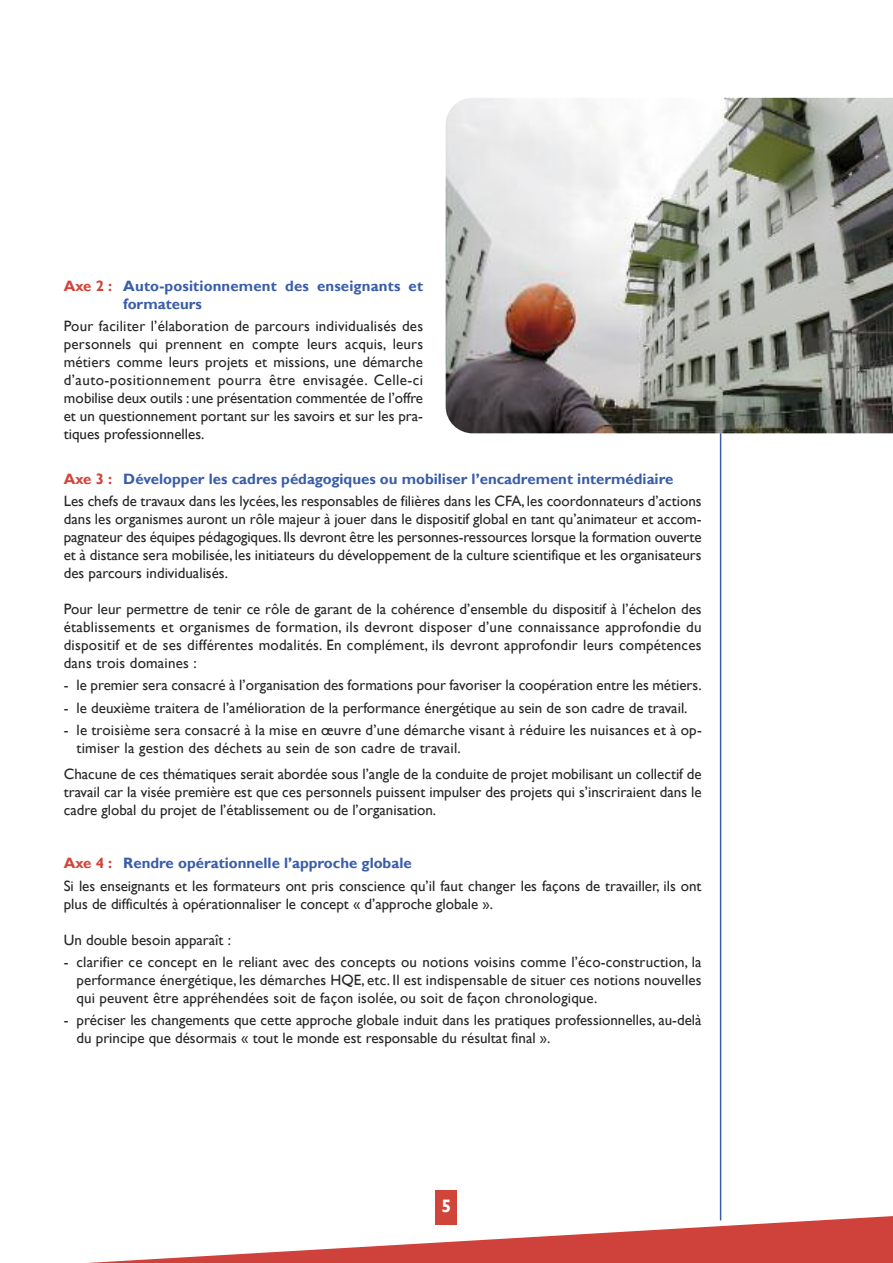
<style>
.page{position:relative;width:893px;height:1263px;background:#fff}
.page>*{position:absolute;margin:0;border:0;box-sizing:border-box;transform-origin:0 0}
.t1{font:700 18px "Gill Sans";color:#fff}
.t2{font:15px/18px "Gill Sans";color:#272627;text-align:justify}
.t3{font:700 15px/18px "Gill Sans";letter-spacing:.01em;color:#3a5da8}
.s1{color:#d0443a}
.s2{font-weight:700;color:#d0443a}
.s3{font-weight:700;color:#3a5da8}
</style>
<div class="page">
<svg style="left:87px;top:1215px;width:806px;height:48px"></svg>
<hr style="left:720px;top:223px;width:1px;height:997px;background:#3a5da8">
<img style="left:446px;top:98px;width:447px;height:335px">
<div style="left:436px;top:1191px;width:21px;height:34px;background:#d0443a"></div>
<p class="t3" style="left:123px;top:277px;width:301px;text-indent:-60px"><span class="s1">Axe 2 :</span> Auto-positionnement des enseignants et formateurs</p>
<p class="t2" style="left:64px;top:317px;width:361px">Pour faciliter l’élaboration de parcours individualisés des personnels qui prennent en compte leurs acquis, leurs métiers comme leurs projets et missions, une démarche d’auto-positionnement pourra être envisagée. Celle-ci mobilise deux outils : une présentation commentée de l’offre et un questionnement portant sur les savoirs et sur les pra&shy;tiques professionnelles.</p>
<p class="t2" style="left:64px;top:467px;width:639px;line-height:22.2px"><span class="s2">Axe 3 :</span> <span class="s3">Développer les cadres pédagogiques ou mobiliser l’encadrement intermédiaire<br></span>Les chefs de travaux dans les lycées, les responsables de filières dans les CFA, les coordonnateurs d’actions</p>
<p class="t2" style="left:64px;top:510px;width:639px">dans les organismes auront un rôle majeur à jouer dans le dispositif global en tant qu’animateur et accom&shy;pagnateur des équipes pédagogiques. Ils devront être les personnes-ressources lorsque la formation ouverte et à distance sera mobilisée, les initiateurs du développement de la culture scientifique et les organisateurs des parcours individualisés.</p>
<p class="t2" style="left:64px;top:600px;width:639px">Pour leur permettre de tenir ce rôle de garant de la cohérence d’ensemble du dispositif à l’échelon des établissements et organismes de formation, ils devront disposer d’une connaissance approfondie du dispositif et de ses différentes modalités. En complément, ils devront approfondir leurs compétences dans trois domaines :</p>
<p class="t2" style="left:64px;top:676px;width:639px">- le premier sera consacré à l’organisation des formations pour favoriser la coopération entre les métiers.</p>
<p class="t2" style="left:64px;top:698px;width:625px">- le deuxième traitera de l’amélioration de la performance énergétique au sein de son cadre de travail.</p>
<p class="t2" style="left:77px;top:721px;width:627px;text-indent:-13px">- le troisième sera consacré à la mise en œuvre d’une démarche visant à réduire les nuisances et à op&shy;timiser la gestion des déchets au sein de son cadre de travail.</p>
<p class="t2" style="left:64px;top:765px;width:639px">Chacune de ces thématiques serait abordée sous l’angle de la conduite de projet mobilisant un collectif de travail car la visée première est que ces personnels puissent impulser des projets qui s’inscriraient dans le cadre global du projet de l’établissement ou de l’organisation.</p>
<p class="t2" style="left:64px;top:852px;width:639px;line-height:22.2px"><span class="s2">Axe 4 :</span> <span class="s3">Rendre opérationnelle l’approche globale<br></span>Si les enseignants et les formateurs ont pris conscience qu’il faut changer les façons de travailler, ils ont</p>
<p class="t2" style="left:64px;top:894px;width:431px">plus de difficultés à opérationnaliser le concept « d’approche globale ».</p>
<p class="t2" style="left:64px;top:930px;width:169px">Un double besoin apparaît :</p>
<p class="t2" style="left:77px;top:953px;width:627px;text-indent:-13px">- clarifier ce concept en le reliant avec des concepts ou notions voisins comme l’éco-construction, la performance énergétique, les démarches HQE, etc. Il est indispensable de situer ces notions nouvelles qui peuvent être appréhendées soit de façon isolée, ou soit de façon chronologique.</p>
<p class="t2" style="left:77px;top:1011px;width:627px;text-indent:-13px">- préciser les changements que cette approche globale induit dans les pratiques professionnelles, au-delà du principe que désormais « tout le monde est responsable du résultat final ».</p>
<p class="t1" style="left:441px;top:1195px;width:11px">5</p>
</div>
